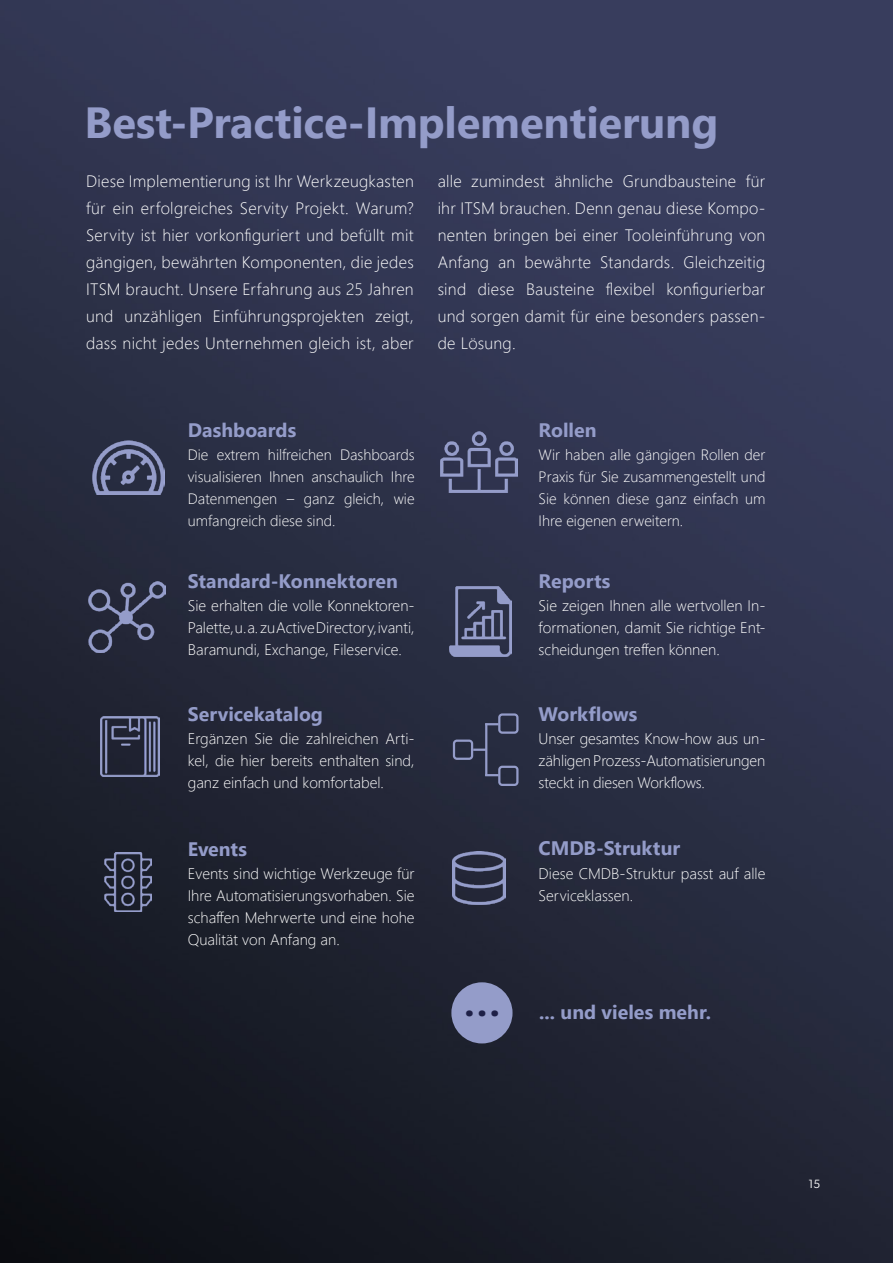
<style>
.page{position:relative;width:893px;height:1263px;background:#fff}
.page>*{position:absolute;margin:0;border:0;box-sizing:border-box;transform-origin:0 0}
.t1{font:700 43.5px "Segoe UI";letter-spacing:-.005em;color:#949cc9}
.t2{font:500 40.8px "Gibson";color:#1e2047}
.t3{font:700 19.5px "Segoe UI";color:#949cc9}
.t4{font:300 16.5px/27px "Segoe UI";letter-spacing:.015em;color:#fff;text-align:justify}
.t5{font:300 15.3px/21.9px "Segoe UI";color:#fff;text-align:justify}
.t6{font:300 15px/21.9px "Segoe UI";color:#fff;text-align:justify}
.t7{font:12px "Gibson";color:#fff}
</style>
<div class="page">
<img style="left:0;top:0;width:893px;height:1263px">
<img style="left:88px;top:582px;width:77px;height:70px">
<img style="left:100px;top:716px;width:60px;height:60px">
<img style="left:104px;top:852px;width:48px;height:59px">
<img style="left:450px;top:586px;width:62px;height:71px">
<img style="left:92px;top:441px;width:73px;height:53px">
<img style="left:440px;top:432px;width:77px;height:60px">
<img style="left:452px;top:851px;width:53px;height:53px">
<div style="left:453px;top:739px;width:20px;height:21px;border:2px solid #949cc9;border-radius:3px"></div>
<div style="left:498px;top:713px;width:20px;height:21px;border:2px solid #949cc9;border-radius:3px"></div>
<div style="left:498px;top:766px;width:20px;height:20px;border:2px solid #949cc9;border-radius:3px"></div>
<svg style="left:473px;top:748px;width:12px;height:3px"></svg>
<svg style="left:487px;top:723px;width:12px;height:2px"></svg>
<svg style="left:487px;top:774px;width:12px;height:2px"></svg>
<hr style="left:485px;top:723px;width:2px;height:53px;background:#949cc9">
<div style="left:451px;top:982px;width:61px;height:61px;background:#949cc9;border-radius:50%"></div>
<h1 class="t1" style="left:85px;top:82px;width:635px">Best-Practice-Implementierung</h1>
<p class="t4" style="left:86px;top:166px;width:329px">Diese Implementierung ist Ihr Werkzeugkasten für ein erfolgreiches Servity Projekt. Warum?<br>Servity ist hier vorkonfiguriert und befüllt mit gängigen, bewährten Komponenten, die jedes ITSM braucht. Unsere Erfahrung aus 25 Jahren und unzähligen Einführungsprojekten zeigt, dass nicht jedes Unternehmen gleich ist, aber</p>
<p class="t4" style="left:438px;top:166px;width:329px">alle zumindest ähnliche Grundbausteine für ihr ITSM brauchen. Denn genau diese Kompo&shy;nenten bringen bei einer Tooleinführung von Anfang an bewährte Standards. Gleichzeitig sind diese Bausteine flexibel konfigurierbar und sorgen damit für eine besonders passen&shy;de Lösung.</p>
<p class="t3" style="left:188px;top:412px;width:110px">Dashboards</p>
<p class="t6" style="left:188px;top:442px;width:228px">Die extrem hilfreichen Dashboards visualisieren Ihnen anschaulich Ihre Datenmengen – ganz gleich, wie umfangreich diese sind.</p>
<p class="t3" style="left:188px;top:563px;width:212px">Standard-Konnektoren</p>
<p class="t5" style="left:188px;top:593px;width:228px">Sie erhalten die volle Konnektoren-Palette, u. a. zu Active Directory, ivanti, Baramundi, Exchange, Fileservice.</p>
<p class="t3" style="left:188px;top:696px;width:137px">Servicekatalog</p>
<p class="t5" style="left:188px;top:727px;width:228px">Ergänzen Sie die zahlreichen Arti&shy;kel, die hier bereits enthalten sind, ganz einfach und komfortabel.</p>
<p class="t3" style="left:188px;top:830px;width:61px">Events</p>
<p class="t5" style="left:188px;top:861px;width:228px">Events sind wichtige Werkzeuge für Ihre Automatisierungsvorhaben. Sie schaffen Mehrwerte und eine hohe Qualität von Anfang an.</p>
<p class="t3" style="left:539px;top:412px;width:59px">Rollen</p>
<p class="t6" style="left:539px;top:442px;width:228px">Wir haben alle gängigen Rollen der Praxis für Sie zusammengestellt und Sie können diese ganz einfach um Ihre eigenen erweitern.</p>
<p class="t3" style="left:539px;top:563px;width:73px">Reports</p>
<p class="t5" style="left:539px;top:593px;width:228px">Sie zeigen Ihnen alle wertvollen In&shy;formationen, damit Sie richtige Ent&shy;scheidungen treffen können.</p>
<p class="t3" style="left:539px;top:696px;width:100px">Workflows</p>
<p class="t5" style="left:539px;top:727px;width:228px;text-align:left">Unser gesamtes Know-how aus un&shy;zähligen Prozess-Automatisierungen steckt in diesen Workflows.</p>
<p class="t3" style="left:539px;top:830px;width:143px">CMDB-Struktur</p>
<p class="t5" style="left:539px;top:861px;width:228px">Diese CMDB-Struktur passt auf alle<br>Serviceklassen.</p>
<h2 class="t2" style="left:463px;top:978px;width:40px">...</h2>
<p class="t3" style="left:539px;top:994px;width:173px">... und vieles mehr.</p>
<p class="t7" style="left:808px;top:1177px;width:13px">15</p>
</div>
